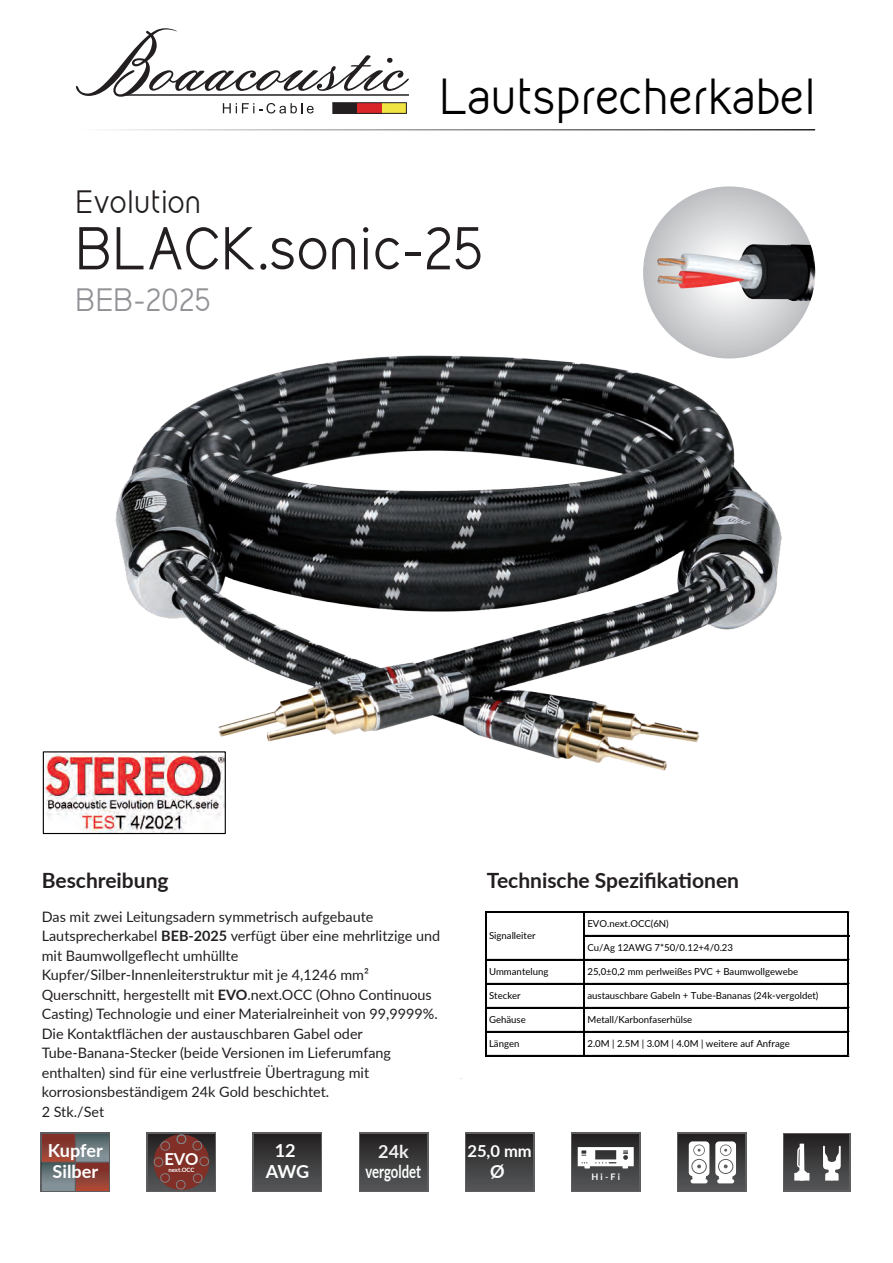
<style>
.page{position:relative;width:893px;height:1263px;background:#fff}
.page>*{position:absolute;margin:0;border:0;box-sizing:border-box;transform-origin:0 0}
.t1{font:52.5px "Kirvy";color:#231f20}
.t2{font:44.1px "Kirvy";color:#000}
.t3{font:28.2px "Kirvy";color:#231f20}
.t4{font:28.2px "Kirvy";color:#909295}
.t5{font:700 21px "Lato";color:#231f20}
.t6{font:700 18px/21.6px "Lato";color:#fff;text-align:center}
.t7{font:700 18px "Lato";color:#fff;scale:.73 1}
.t8{font:700 18px "Lato";color:#f2f1f0}
.t9{font:700 18px "Lato";color:#fbfbfc}
.t10{font:700 16.5px "Lato";color:#fff}
.t11{font:14.4px/19.5px "Lato";color:#231f20}
.t12{font:700 11.85px "Lato";color:#fff}
.t13{font:9.6px "Lato";color:#000}
.t14{font:700 9px "Lato";color:#fff}
.t15{font:700 6px "Lato";color:#fff}
.t16{font:700 5.85px "Lato";color:#fff}
.s1{font-weight:700}
</style>
<div class="page">
<svg style="left:223px;top:103px;width:91px;height:10px"></svg>
<svg style="left:76px;top:28px;width:333px;height:69px"></svg>
<div style="left:333px;top:103px;width:24px;height:10px;background:#231f20"></div>
<div style="left:357px;top:103px;width:25px;height:10px;background:#d92628"></div>
<div style="left:382px;top:103px;width:24px;height:10px;background:#efe441"></div>
<hr style="left:332px;top:102px;width:75px;height:1px;background:#231f20">
<hr style="left:332px;top:113px;width:75px;height:1px;background:#231f20">
<div style="left:465px;top:1132px;width:69px;height:60px;background:linear-gradient(to right,#545557,#545557)"></div>
<div style="left:467px;top:1134px;width:66px;height:56px;background:linear-gradient(to bottom,#232021,#545657)"></div>
<div style="left:253px;top:1132px;width:69px;height:60px;background:linear-gradient(to right,#545557,#545557)"></div>
<div style="left:255px;top:1134px;width:65px;height:56px;background:linear-gradient(to bottom,#232021,#545657)"></div>
<div style="left:571px;top:1132px;width:69px;height:60px;background:linear-gradient(to right,#545557,#545557)"></div>
<div style="left:573px;top:1134px;width:66px;height:56px;background:linear-gradient(to bottom,#2b2829,#57585a)"></div>
<svg style="left:578px;top:1147px;width:56px;height:21px"></svg>
<div style="left:359px;top:1132px;width:69px;height:60px;background:linear-gradient(to right,#545557,#545557)"></div>
<div style="left:361px;top:1134px;width:65px;height:56px;background:linear-gradient(to bottom,#232021,#545657)"></div>
<svg style="left:41px;top:1132px;width:69px;height:60px"></svg>
<div style="left:42px;top:1134px;width:67px;height:56px;background:#823027"></div>
<div style="left:76px;top:1134px;width:33px;height:28px;background:#839198"></div>
<svg style="left:76px;top:1134px;width:33px;height:17px"></svg>
<div style="left:42px;top:1163px;width:33px;height:27px;background:#839198"></div>
<div style="left:42px;top:1163px;width:33px;height:20px;background:linear-gradient(to bottom,#475c5f,#808d93)"></div>
<div style="left:42px;top:1140px;width:33px;height:22px;background:linear-gradient(to bottom,#77332e,#ab4b38)"></div>
<svg style="left:76px;top:1175px;width:33px;height:15px"></svg>
<hr style="left:75px;top:1133px;width:1px;height:58px;background:#5e5e61">
<hr style="left:42px;top:1162px;width:68px;height:1px;background:#5e5e61">
<div style="left:147px;top:1132px;width:69px;height:60px;background:linear-gradient(to right,#545557,#545557)"></div>
<svg style="left:148px;top:1134px;width:66px;height:56px"></svg>
<div style="left:154px;top:1134px;width:55px;height:56px;background:#823027;border-radius:50%"></div>
<svg style="left:160px;top:1141px;width:10px;height:10px"></svg>
<svg style="left:153px;top:1157px;width:11px;height:10px"></svg>
<svg style="left:160px;top:1173px;width:10px;height:10px"></svg>
<svg style="left:176px;top:1180px;width:10px;height:10px"></svg>
<svg style="left:193px;top:1173px;width:10px;height:10px"></svg>
<svg style="left:192px;top:1140px;width:17px;height:26px"></svg>
<svg style="left:176px;top:1134px;width:10px;height:10px"></svg>
<div style="left:783px;top:1133px;width:67px;height:58px;background:linear-gradient(to right,#545557,#545557)"></div>
<div style="left:785px;top:1135px;width:63px;height:54px;background:linear-gradient(to bottom,#242122,#565759)"></div>
<svg style="left:823px;top:1145px;width:18px;height:35px"></svg>
<svg style="left:794px;top:1144px;width:15px;height:36px"></svg>
<div style="left:677px;top:1132px;width:69px;height:60px;background:linear-gradient(to right,#545557,#545557)"></div>
<svg style="left:679px;top:1134px;width:65px;height:56px;background:#3f3e3f"></svg>
<svg style="left:715px;top:1141px;width:21px;height:42px"></svg>
<svg style="left:689px;top:1141px;width:20px;height:42px"></svg>
<hr style="left:487px;top:911px;width:362px;height:1px;background:#000">
<hr style="left:487px;top:1055px;width:362px;height:1px;background:#000">
<hr style="left:485px;top:911px;width:2px;height:145px;background:#000">
<hr style="left:584px;top:911px;width:1px;height:145px;background:#000">
<hr style="left:848px;top:911px;width:1px;height:145px;background:#000">
<hr style="left:585px;top:935px;width:264px;height:1px;background:#000">
<hr style="left:487px;top:959px;width:362px;height:1px;background:#000">
<hr style="left:487px;top:983px;width:362px;height:1px;background:#000">
<hr style="left:487px;top:1007px;width:362px;height:1px;background:#000">
<hr style="left:487px;top:1031px;width:362px;height:1px;background:#000">
<img style="left:104px;top:309px;width:685px;height:526px">
<svg style="left:643px;top:186px;width:172px;height:172px;background:#cecfd1"></svg>
<img style="left:643px;top:237px;width:172px;height:71px">
<img style="left:45px;top:753px;width:179px;height:79px">
<div style="left:43px;top:751px;width:183px;height:83px;border:1px solid #000"></div>
<h3 class="t3" style="left:76px;top:182px;width:127px">Evolution</h3>
<h2 class="t2" style="left:440px;top:66px;width:377px">Lautsprecherkabel</h2>
<h1 class="t1" style="left:76px;top:213px;width:410px">BLACK.sonic-25</h1>
<h3 class="t4" style="left:76px;top:280px;width:137px">BEB-2025</h3>
<h3 class="t5" style="left:42px;top:864px;width:128px">Beschreibung</h3>
<h3 class="t5" style="left:487px;top:864px;width:254px">Technische Spezifikationen</h3>
<p class="t11" style="left:42px;top:906px;width:400px">Das mit zwei Leitungsadern symmetrisch aufgebaute Lautsprecherkabel <span class="s1">BEB-2025</span> verfügt über eine mehrlitzige und mit Baumwollgeflecht umhüllte Kupfer/Silber-Innenleiterstruktur mit je 4,1246 mm²<br>Querschnitt, hergestellt mit <span class="s1">EVO</span>.next.OCC (Ohno Continuous Casting) Technologie und einer Materialreinheit von 99,9999%.<br>Die Kontaktflächen der austauschbaren Gabel oder Tube-Banana-Stecker (beide Versionen im Lieferumfang enthalten) sind für eine verlustfreie Übertragung mit korrosionsbeständigem 24k Gold beschichtet.<br>2 Stk./Set</p>
<p class="t13" style="left:489px;top:928px;width:48px">Signalleiter</p>
<p class="t13" style="left:587px;top:916px;width:83px">EVO.next.OCC(6N)</p>
<p class="t13" style="left:587px;top:940px;width:147px">Cu/Ag 12AWG 7*50/0.12+4/0.23</p>
<p class="t13" style="left:489px;top:964px;width:61px">Ummantelung</p>
<p class="t13" style="left:587px;top:964px;width:212px">25,0±0,2 mm perlweißes PVC + Baumwollgewebe</p>
<p class="t13" style="left:489px;top:988px;width:33px">Stecker</p>
<p class="t13" style="left:587px;top:988px;width:233px">austauschbare Gabeln + Tube-Bananas (24k-vergoldet)</p>
<p class="t13" style="left:489px;top:1012px;width:38px">Gehäuse</p>
<p class="t13" style="left:587px;top:1012px;width:106px">Metall/Karbonfaserhülse</p>
<p class="t13" style="left:489px;top:1036px;width:32px">Längen</p>
<p class="t13" style="left:587px;top:1036px;width:204px">2.0M | 2.5M | 3.0M | 4.0M | weitere auf Anfrage</p>
<p class="t6" style="left:48px;top:1138px;width:56px">Kupfer</p>
<p class="t8" style="left:378px;top:1138px;width:32px">24k</p>
<p class="t6" style="left:53px;top:1160px;width:47px">Silber</p>
<p class="t6" style="left:168px;top:1138px;width:38px">4N<br>OFC</p>
<p class="t6" style="left:266px;top:1139px;width:45px">12<br>AWG</p>
<p class="t10" style="left:467px;top:1139px;width:66px">25,0 mm</p>
<p class="t9" style="left:490px;top:1158px;width:16px">Ø</p>
<p class="t10" style="left:164px;top:1147px;width:36px">EVO</p>
<p class="t16" style="left:174px;top:1163px;width:27px">next.OCC</p>
<p class="t15" style="left:168px;top:1165px;width:27px">next.OCC</p>
<p class="t12" style="left:174px;top:1149px;width:26px">EVO</p>
<p class="t7" style="left:365px;top:1158px;width:78px">vergoldet</p>
<p class="t14" style="left:591px;top:1170px;width:30px">H i - F i</p>
</div>
